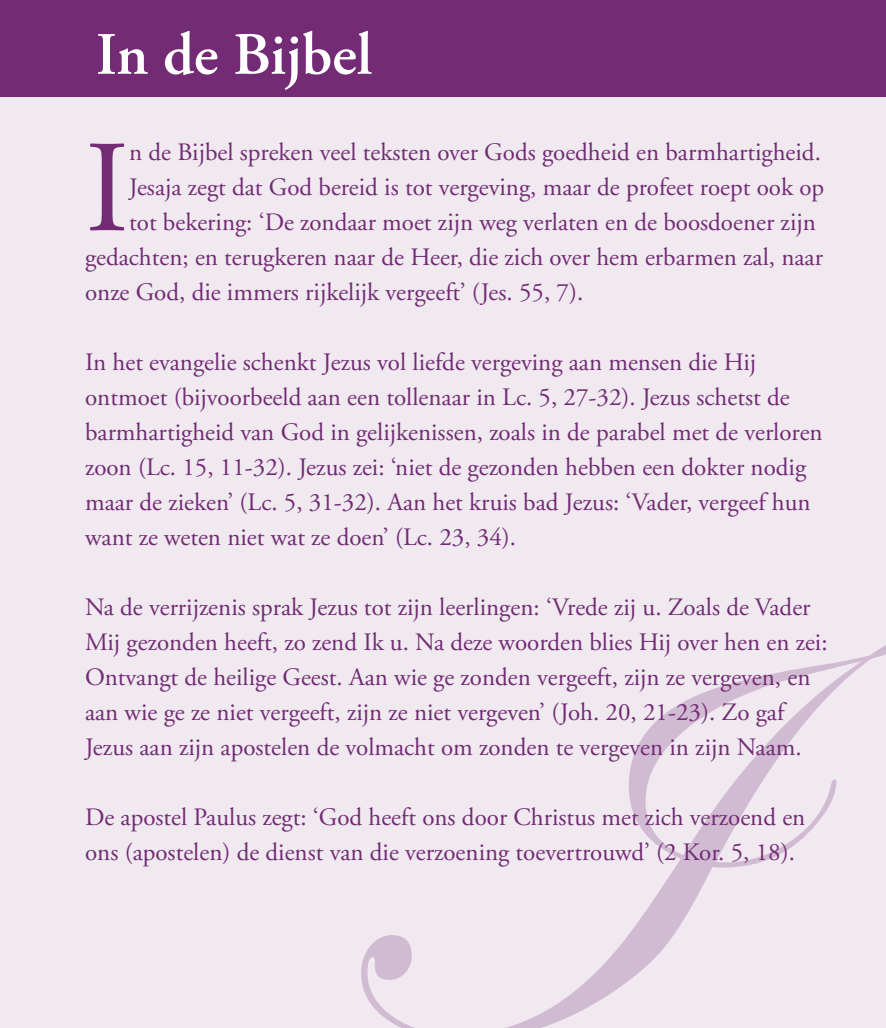
<style>
.page{position:relative;width:886px;height:1028px;background:#f0e9f0}
.page>*{position:absolute;margin:0;border:0;box-sizing:border-box;transform-origin:0 0}
.t1{font:625px "Edwardian Script ITC";color:#722b74}
.t2{font:130.5px "Adobe Garamond";color:#722b74}
.t3{font:600 60px "Adobe Garamond Pro";color:#fff}
.t4{font:25px/35px "Adobe Garamond Pro";color:#722b74}
.t5{font:25px "Adobe Garamond";color:#722b74}
</style>
<div class="page">
<div style="left:0;top:0;width:886px;height:97px;background:#722b74"></div>
<h3 class="t3" style="left:96px;top:20px;width:278px">In de Bijbel</h3>
<h2 class="t2" style="left:85px;top:119px;width:46px">I</h2>
<p class="t5" style="left:129px;top:139px;width:693px">n de Bijbel spreken veel teksten over Gods goedheid en barmhartigheid.</p>
<p class="t5" style="left:129px;top:174px;width:696px">Jesaja zegt dat God bereid is tot vergeving, maar de profeet roept ook op</p>
<p class="t5" style="left:129px;top:209px;width:688px">tot bekering: ‘De zondaar moet zijn weg verlaten en de boosdoener zijn</p>
<p class="t5" style="left:85px;top:244px;width:739px">gedachten; en terugkeren naar de Heer, die zich over hem erbarmen zal, naar</p>
<p class="t5" style="left:85px;top:279px;width:500px">onze God, die immers rijkelijk vergeeft’ (Jes. 55, 7).</p>
<p class="t4" style="left:85px;top:345px;width:739px">In het evangelie schenkt Jezus vol liefde vergeving aan mensen die Hij ontmoet (bijvoorbeeld aan een tollenaar in Lc. 5, 27-32). Jezus schetst de barmhartigheid van God in gelijkenissen, zoals in de parabel met de verloren zoon (Lc. 15, 11-32). Jezus zei: ‘niet de gezonden hebben een dokter nodig maar de zieken’ (Lc. 5, 31-32). Aan het kruis bad Jezus: ‘Vader, vergeef hun want ze weten niet wat ze doen’ (Lc. 23, 34).</p>
<p class="t4" style="left:85px;top:590px;width:744px">Na de verrijzenis sprak Jezus tot zijn leerlingen: ‘Vrede zij u. Zoals de Vader Mij gezonden heeft, zo zend Ik u. Na deze woorden blies Hij over hen en zei:<br>Ontvangt de heilige Geest. Aan wie ge zonden vergeeft, zijn ze vergeven, en aan wie ge ze niet vergeeft, zijn ze niet vergeven’ (Joh. 20, 21-23). Zo gaf Jezus aan zijn apostelen de volmacht om zonden te vergeven in zijn Naam.</p>
<h1 class="t1" style="left:318px;top:494px;width:400px">I</h1>
<p class="t4" style="left:85px;top:800px;width:722px">De apostel Paulus zegt: ‘God heeft ons door Christus met zich verzoend en ons (apostelen) de dienst van die verzoening toevertrouwd’ (2 Kor. 5, 18).</p>
</div>
